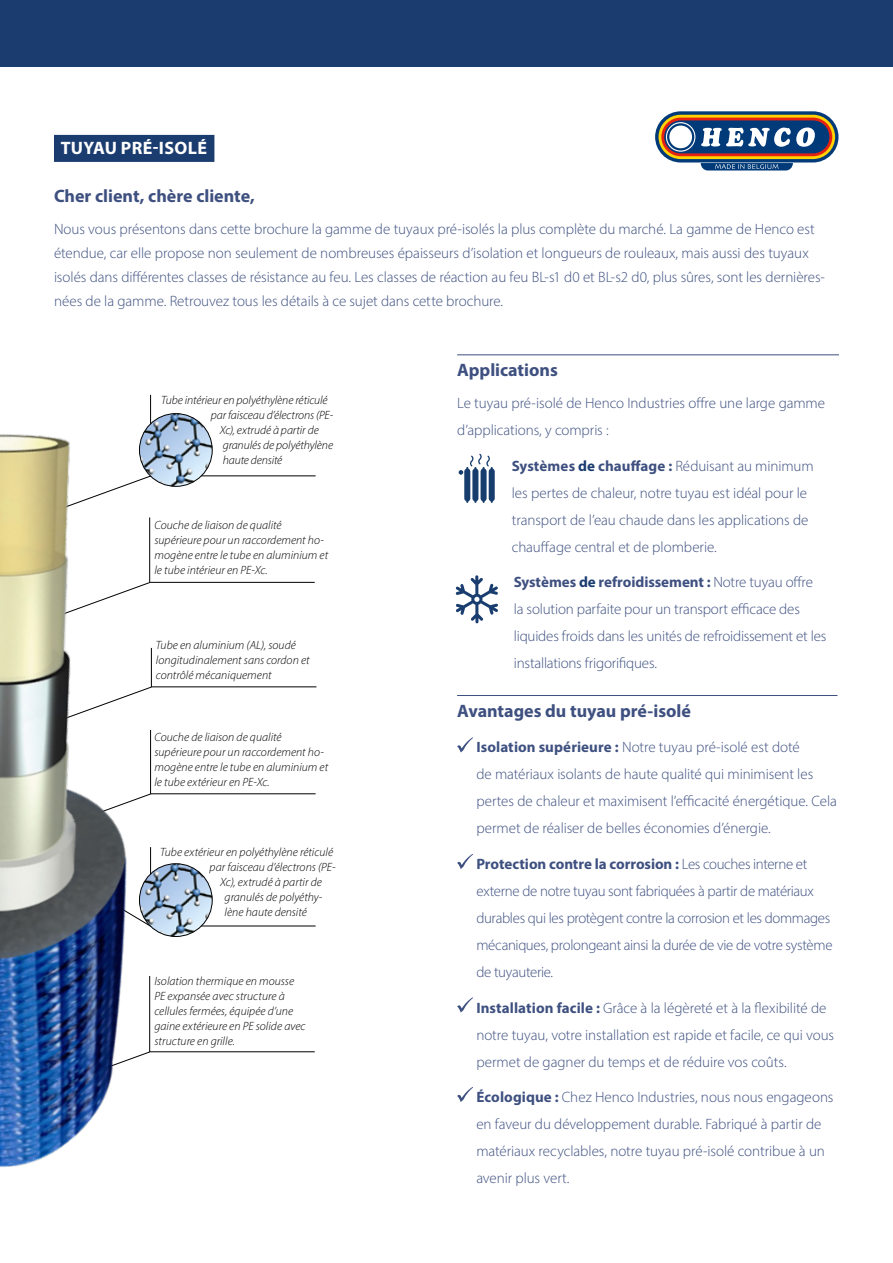
<style>
.page{position:relative;width:893px;height:1263px;background:#fff}
.page>*{position:absolute;margin:0;border:0;box-sizing:border-box;transform-origin:0 0}
.t1{font:700 18px "Myriad Pro";color:#3e5080}
.t2{font:700 18px "Myriad Pro";letter-spacing:.02em;color:#fff}
.t3{font:300 15px/27px "Myriad Pro";letter-spacing:-.005em;color:#3e5080}
.t4{font:300 15px/27px "Myriad Pro";letter-spacing:-.025em;color:#3e5080}
.t5{font:italic 300 12px/15px "Myriad Pro";color:#000}
.s1{font-weight:700}
.s2{font-weight:700;color:#1b3c70}
</style>
<div class="page">
<hr style="left:457px;top:355px;width:382px;height:1px;background:#3e5080">
<hr style="left:457px;top:695px;width:380px;height:1px;background:#3e5080">
<div style="left:0;top:0;width:893px;height:67px;background:#1b3c6f"></div>
<svg style="left:717px;top:111px;width:122px;height:60px"></svg>
<img style="left:0;top:111px;width:717px;height:1057px">
<svg style="left:456px;top:575px;width:42px;height:48px"></svg>
<svg style="left:459px;top:454px;width:36px;height:49px"></svg>
<img style="left:139px;top:414px;width:73px;height:72px;border-radius:36px">
<div style="left:139px;top:413px;width:74px;height:74px;border:1px solid #000;border-radius:50%"></div>
<img style="left:139px;top:864px;width:73px;height:72px;border-radius:36px">
<div style="left:139px;top:863px;width:74px;height:74px;border:1px solid #000;border-radius:50%"></div>
<p class="t2" style="left:61px;top:137px;width:148px">TUYAU PRÉ-ISOLÉ</p>
<p class="t1" style="left:54px;top:184px;width:202px">Cher client, chère cliente,</p>
<p class="t3" style="left:54px;top:217px;width:772px;line-height:24px">Nous vous présentons dans cette brochure la gamme de tuyaux pré-isolés la plus complète du marché. La gamme de Henco est étendue, car elle propose non seulement de nombreuses épaisseurs d’isolation et longueurs de rouleaux, mais aussi des tuyaux isolés dans différentes classes de résistance au feu. Les classes de réaction au feu BL-s1 d0 et BL-s2 d0, plus sûres, sont les dernières&shy;nées de la gamme. Retrouvez tous les détails à ce sujet dans cette brochure.</p>
<p class="t5" style="left:161px;top:393px;width:168px">Tube intérieur en polyéthylène réticulé</p>
<p class="t5" style="left:211px;top:408px;width:124px">par faisceau d’électrons (PE-</p>
<p class="t5" style="left:220px;top:423px;width:100px">Xc), extrudé à partir de</p>
<p class="t5" style="left:223px;top:438px;width:112px">granulés de polyéthylène</p>
<p class="t5" style="left:223px;top:453px;width:61px">haute densité</p>
<p class="t5" style="left:154px;top:518px;width:175px">Couche de liaison de qualité supérieure pour un raccordement ho&shy;mogène entre le tube en aluminium et le tube intérieur en PE-Xc.</p>
<p class="t5" style="left:156px;top:637px;width:155px">Tube en aluminium (AL), soudé longitudinalement sans cordon et contrôlé mécaniquement</p>
<p class="t5" style="left:154px;top:729px;width:175px">Couche de liaison de qualité supérieure pour un raccordement ho&shy;mogène entre le tube en aluminium et le tube extérieur en PE-Xc.</p>
<p class="t5" style="left:160px;top:845px;width:175px">Tube extérieur en polyéthylène réticulé</p>
<p class="t5" style="left:210px;top:860px;width:127px">par faisceau d’électrons (PE-</p>
<p class="t5" style="left:220px;top:875px;width:103px">Xc), extrudé à partir de</p>
<p class="t5" style="left:225px;top:890px;width:99px">granulés de polyéthy-</p>
<p class="t5" style="left:225px;top:905px;width:84px">lène haute densité</p>
<p class="t5" style="left:154px;top:973px;width:153px">Isolation thermique en mousse<br>PE expansée avec structure à cellules fermées, équipée d’une gaine extérieure en PE solide avec structure en grille.</p>
<p class="t1" style="left:457px;top:358px;width:102px">Applications</p>
<p class="t3" style="left:457px;top:389px;width:370px">Le tuyau pré-isolé de Henco Industries offre une large gamme d’applications, y compris :</p>
<p class="t3" style="left:512px;top:452px;width:303px"><span class="s1">Systèmes</span> <span class="s2">de</span> <span class="s1">chauffage :</span> Réduisant au minimum les pertes de chaleur, notre tuyau est idéal pour le transport de l’eau chaude dans les applications de chauffage central et de plomberie.</p>
<p class="t3" style="left:514px;top:568px;width:314px"><span class="s1">Systèmes</span> <span class="s2">de</span> <span class="s1">refroidissement :</span> Notre tuyau offre<br>la solution parfaite pour un transport efficace des liquides froids dans les unités de refroidissement et les installations frigorifiques.</p>
<p class="t1" style="left:457px;top:699px;width:235px">Avantages du tuyau pré-isolé</p>
<p class="t3" style="left:476px;top:734px;width:362px"><span class="s1">Isolation supérieure :</span> Notre tuyau pré-isolé est doté<br>de matériaux isolants de haute qualité qui minimisent les pertes de chaleur et maximisent l’efficacité énergétique. Cela permet de réaliser de belles économies d’énergie.</p>
<p class="t4" style="left:476px;top:850px;width:358px"><span class="s1">Protection contre la corrosion :</span> Les couches interne et externe de notre tuyau sont fabriquées à partir de matériaux durables qui les protègent contre la corrosion et les dommages mécaniques, prolongeant ainsi la durée de vie de votre système de tuyauterie.</p>
<p class="t3" style="left:476px;top:994px;width:359px"><span class="s1">Installation facile :</span> Grâce à la légèreté et à la flexibilité de notre tuyau, votre installation est rapide et facile, ce qui vous permet de gagner du temps et de réduire vos coûts.</p>
<p class="t3" style="left:476px;top:1083px;width:359px"><span class="s1">Écologique :</span> Chez Henco Industries, nous nous engageons en faveur du développement durable. Fabriqué à partir de matériaux recyclables, notre tuyau pré-isolé contribue à un avenir plus vert.</p>
</div>
